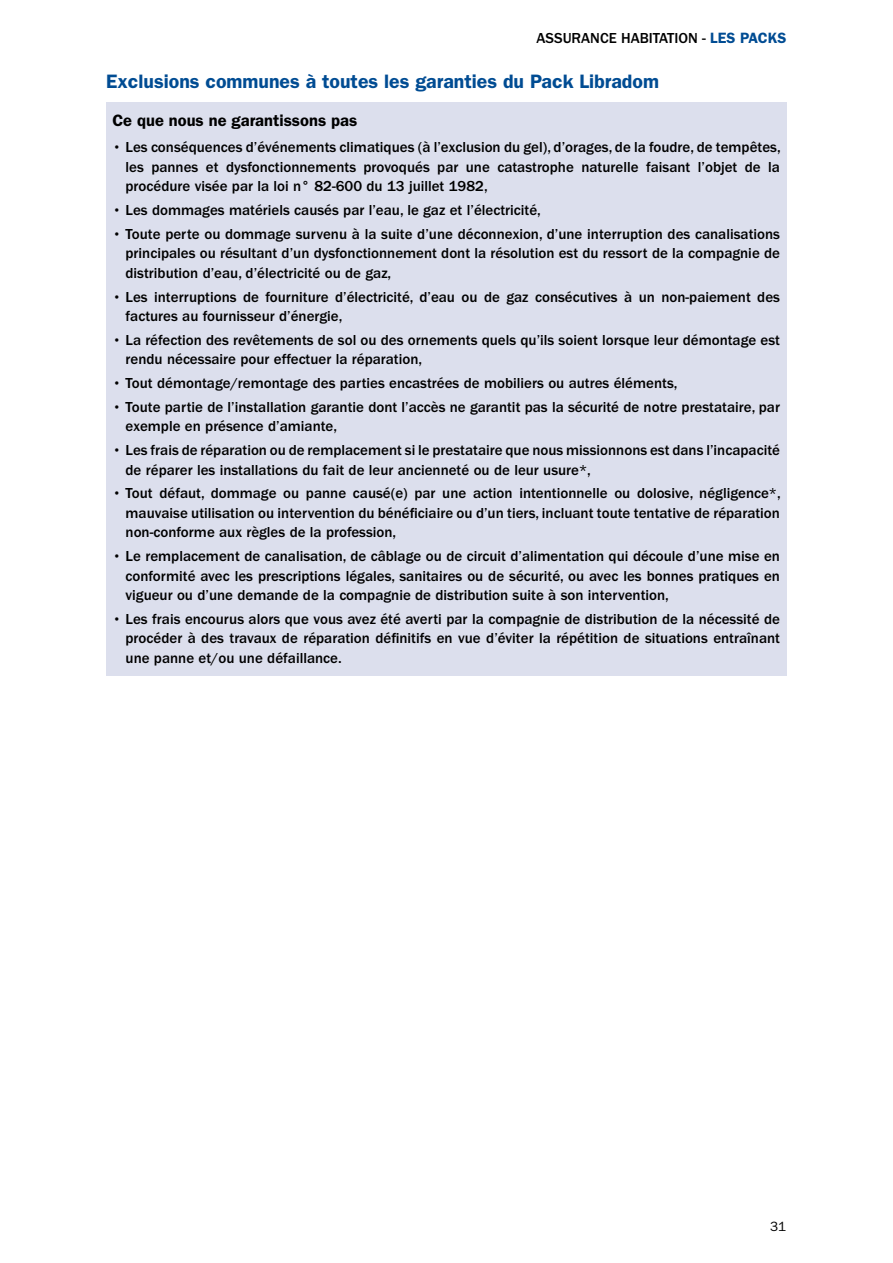
<style>
.page{position:relative;width:893px;height:1263px;background:#fff}
.page>*{position:absolute;margin:0;border:0;box-sizing:border-box;transform-origin:0 0}
.t1{font:600 19.5px "ITC Franklin Gothic Std";color:#004c93}
.t2{font:600 16.5px "ITC Franklin Gothic Std";color:#000}
.t3{font:500 15px/19.5px "ITC Franklin Gothic Std";color:#000;text-align:justify}
.t4{font:13.5px "ITC Franklin Gothic Std";color:#000}
.s1{font-weight:600;color:#004c93}
</style>
<div class="page">
<div style="left:106px;top:102px;width:680px;height:574px;background:#dcdfed"></div>
<p class="t3" style="left:536px;top:28px;width:251px">ASSURANCE HABITATION - <span class="s1">LES PACKS</span></p>
<h1 class="t1" style="left:106px;top:70px;width:554px">Exclusions communes à toutes les garanties du Pack Libradom</h1>
<p class="t2" style="left:112px;top:111px;width:246px">Ce que nous ne garantissons pas</p>
<p class="t3" style="left:126px;top:138px;width:657px;text-indent:-13px">• Les conséquences d’événements climatiques (à l’exclusion du gel), d’orages, de la foudre, de tempêtes, les pannes et dysfonctionnements provoqués par une catastrophe naturelle faisant l’objet de la procédure visée par la loi n° 82-600 du 13 juillet 1982,</p>
<p class="t3" style="left:112px;top:200px;width:430px">• Les dommages matériels causés par l’eau, le gaz et l’électricité,</p>
<p class="t3" style="left:126px;top:224px;width:656px;text-indent:-13px">• Toute perte ou dommage survenu à la suite d’une déconnexion, d’une interruption des canalisations principales ou résultant d’un dysfonctionnement dont la résolution est du ressort de la compagnie de distribution d’eau, d’électricité ou de gaz,</p>
<p class="t3" style="left:126px;top:287px;width:656px;text-indent:-13px">• Les interruptions de fourniture d’électricité, d’eau ou de gaz consécutives à un non-paiement des factures au fournisseur d’énergie,</p>
<p class="t3" style="left:126px;top:330px;width:656px;text-indent:-13px">• La réfection des revêtements de sol ou des ornements quels qu’ils soient lorsque leur démontage est rendu nécessaire pour effectuer la réparation,</p>
<p class="t3" style="left:112px;top:373px;width:567px">• Tout démontage/remontage des parties encastrées de mobiliers ou autres éléments,</p>
<p class="t3" style="left:126px;top:397px;width:656px;text-indent:-13px">• Toute partie de l’installation garantie dont l’accès ne garantit pas la sécurité de notre prestataire, par exemple en présence d’amiante,</p>
<p class="t3" style="left:126px;top:440px;width:656px;text-indent:-13px">• Les frais de réparation ou de remplacement si le prestataire que nous missionnons est dans l’incapacité de réparer les installations du fait de leur ancienneté ou de leur usure*,</p>
<p class="t3" style="left:126px;top:484px;width:657px;text-indent:-13px">• Tout défaut, dommage ou panne causé(e) par une action intentionnelle ou dolosive, négligence*, mauvaise utilisation ou intervention du bénéficiaire ou d’un tiers, incluant toute tentative de réparation non-conforme aux règles de la profession,</p>
<p class="t3" style="left:126px;top:546px;width:656px;text-indent:-13px">• Le remplacement de canalisation, de câblage ou de circuit d’alimentation qui découle d’une mise en conformité avec les prescriptions légales, sanitaires ou de sécurité, ou avec les bonnes pratiques en vigueur ou d’une demande de la compagnie de distribution suite à son intervention,</p>
<p class="t3" style="left:126px;top:609px;width:656px;text-indent:-13px">• Les frais encourus alors que vous avez été averti par la compagnie de distribution de la nécessité de procéder à des travaux de réparation définitifs en vue d’éviter la répétition de situations entraînant une panne et/ou une défaillance.</p>
<p class="t4" style="left:770px;top:1218px;width:18px">31</p>
</div>
